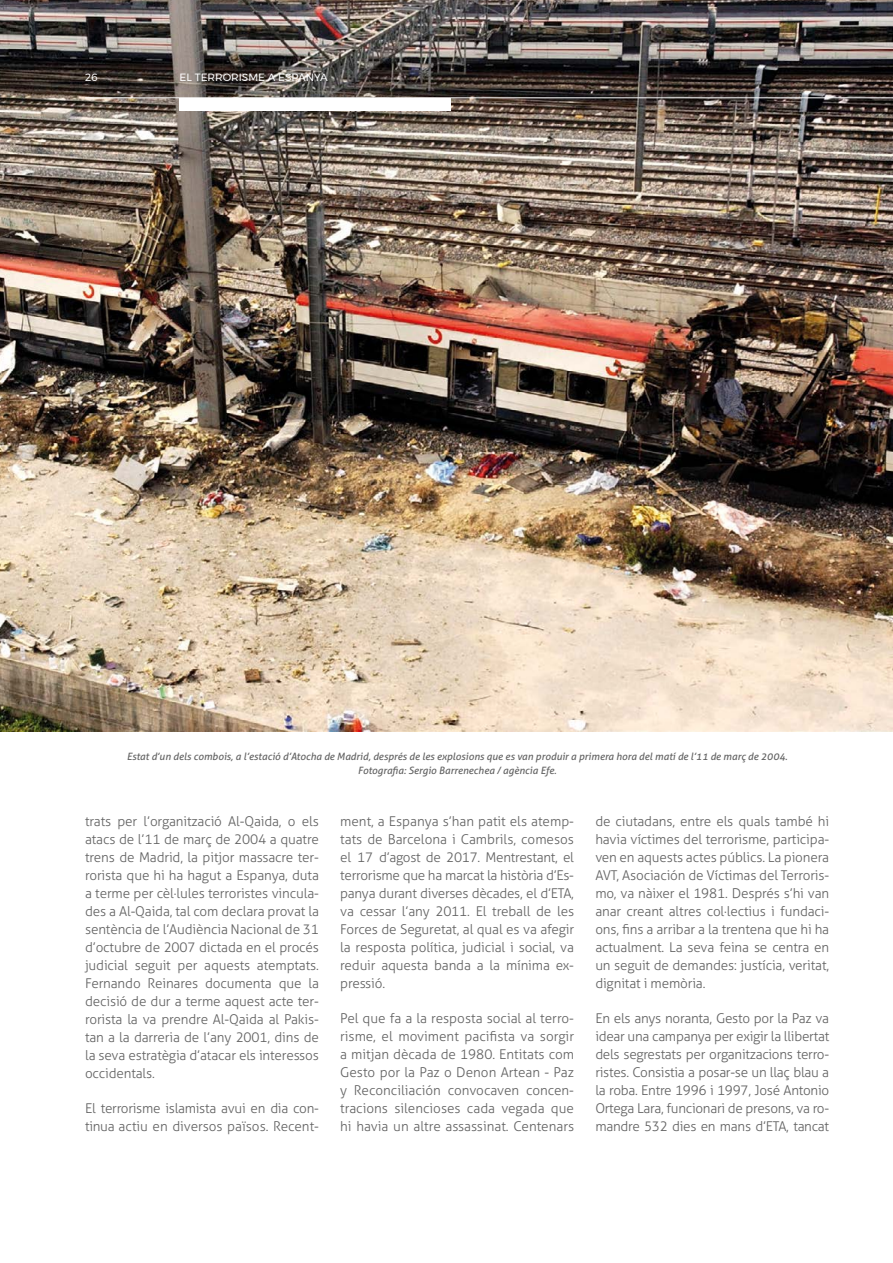
<style>
.page{position:relative;width:893px;height:1263px;background:#fff}
.page>*{position:absolute;margin:0;border:0;box-sizing:border-box;transform-origin:0 0}
.credit_text{font:300 13.5px/18px "Aller";letter-spacing:-.01em;color:#626262;text-align:justify}
.t1{font:10.5px "Montserrat";color:#fff}
.credit_text-2{font:italic 10.05px/14.1px "Aller";color:#626262;text-align:center}
</style>
<div class="page">
<img style="left:0;top:0;width:893px;height:731px">
<div style="left:180px;top:98px;width:271px;height:13px;background:#fff"></div>
<hr style="left:85px;top:97px;width:808px;height:1px;background:#fff">
<p class="t1" style="left:85px;top:69px;width:14px">26</p>
<p class="t1" style="left:180px;top:70px;width:150px">EL TERRORISME A ESPANYA</p>
<p class="credit_text-2" style="left:127px;top:749px;width:662px">Estat d’un dels combois, a l’estació d’Atocha de Madrid, després de les explosions que es van produir a primera hora del matí de l’11 de març de 2004.<br>Fotografia: Sergio Barrenechea / agència Efe.</p>
<p class="credit_text" style="left:85px;top:813px;width:235px">trats per l’organització Al-Qaida, o els atacs de l’11 de març de 2004 a quatre trens de Madrid, la pitjor massacre ter&shy;rorista que hi ha hagut a Espanya, duta a terme per cèl·lules terroristes vincula&shy;des a Al-Qaida, tal com declara provat la sentència de l’Audiència Nacional de 31 d’octubre de 2007 dictada en el procés judicial seguit per aquests atemptats.<br>Fernando Reinares documenta que la decisió de dur a terme aquest acte ter&shy;rorista la va prendre Al-Qaida al Pakis&shy;tan a la darreria de l’any 2001, dins de la seva estratègia d’atacar els interessos occidentals.</p>
<p class="credit_text" style="left:85px;top:1100px;width:235px">El terrorisme islamista avui en dia con&shy;tinua actiu en diversos països. Recent-</p>
<p class="credit_text" style="left:595px;top:812px;width:235px">de ciutadans, entre els quals també hi havia víctimes del terrorisme, participa&shy;ven en aquests actes públics. La pionera AVT, Asociación de Víctimas del Terroris&shy;mo, va nàixer el 1981. Després s’hi van anar creant altres col·lectius i fundaci&shy;ons, fins a arribar a la trentena que hi ha actualment. La seva feina se centra en un seguit de demandes: justícia, veritat, dignitat i memòria.</p>
<p class="credit_text" style="left:595px;top:1009px;width:235px">En els anys noranta, Gesto por la Paz va idear una campanya per exigir la llibertat dels segrestats per organitzacions terro&shy;ristes. Consistia a posar-se un llaç blau a la roba. Entre 1996 i 1997, José Antonio Ortega Lara, funcionari de presons, va ro&shy;mandre 532 dies en mans d’ETA, tancat</p>
<p class="credit_text" style="left:340px;top:812px;width:235px">ment, a Espanya s’han patit els atemp&shy;tats de Barcelona i Cambrils, comesos el 17 d’agost de 2017. Mentrestant, el terrorisme que ha marcat la història d’Es&shy;panya durant diverses dècades, el d’ETA, va cessar l’any 2011. El treball de les Forces de Seguretat, al qual es va afegir la resposta política, judicial i social, va reduir aquesta banda a la mínima ex&shy;pressió.</p>
<p class="credit_text" style="left:340px;top:1009px;width:235px">Pel que fa a la resposta social al terro&shy;risme, el moviment pacifista va sorgir a mitjan dècada de 1980. Entitats com Gesto por la Paz o Denon Artean - Paz y Reconciliación convocaven concen&shy;tracions silencioses cada vegada que hi havia un altre assassinat. Centenars</p>
</div>
